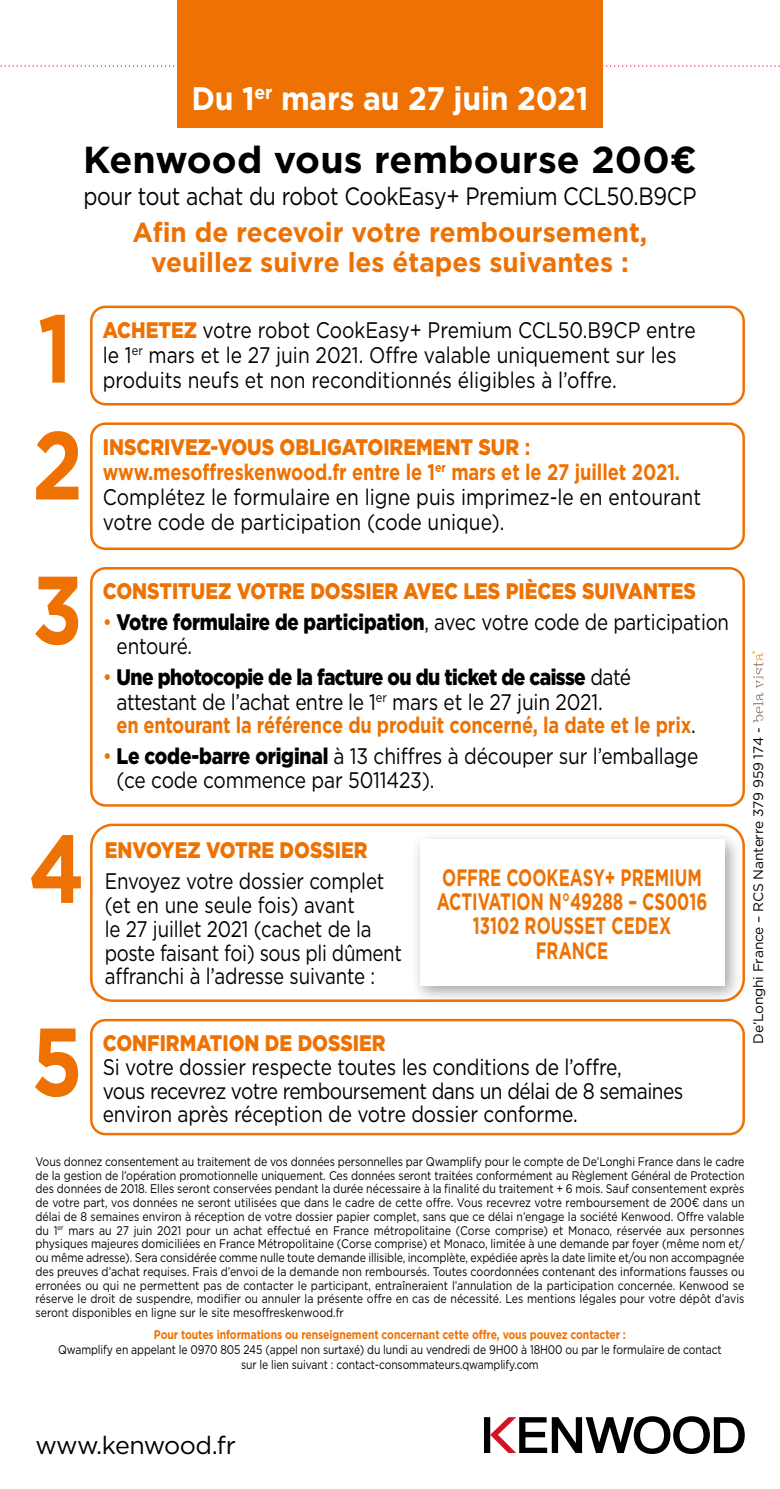
<style>
.page{position:relative;width:780px;height:1489px;background:#fff}
.page>*{position:absolute;margin:0;border:0;box-sizing:border-box;transform-origin:0 0}
.t1{font:700 96.25px "Gotham";color:#ee7203;scale:.85 1}
.t2{font:700 37.5px "Gotham";letter-spacing:.005em;color:#000}
.t3{font:700 32.5px "Gotham";letter-spacing:-.01em;color:#fff;scale:.93 1}
.t4{font:700 27.5px/30px "Gotham";color:#ee7203;text-align:center;scale:.95 1}
.t5{font:25px "Gotham";letter-spacing:-.015em;color:#000;scale:.85 1}
.t6{font:25px "Gotham";letter-spacing:-.015em;color:#000}
.t7{font:700 23.75px/24.2px "Gotham";color:#ee7203;text-align:center;scale:.7 1}
.t8{font:22.5px/25px "Gotham";letter-spacing:-.01em;color:#000;scale:.85 1}
.t9{font:22.5px/23.8px "Gotham";letter-spacing:-.01em;color:#000;scale:.83 1}
.t10{font:700 22.5px/24.5px "Gotham";letter-spacing:-.01em;color:#ee7203;scale:.81 1}
.t11{font:22.5px/23.8px "Gotham";letter-spacing:-.03em;color:#000;scale:.85 1}
.t12{font:900 22.5px "Gotham";color:#ee7203;scale:.85 1}
.t13{font:13.75px "Gotham";letter-spacing:-.015em;color:#000}
.t14{font:12.5px/13.8px "Gotham";letter-spacing:-.01em;color:#000;text-align:justify;scale:.85 1}
.t15{font:12.5px/15px "Gotham";letter-spacing:-.01em;color:#000;text-align:center;scale:.83 1}
.t16{font:700 12.5px "Gotham";letter-spacing:-.01em;color:#ee7203;scale:.83 1}
.s1{font-weight:900;color:#ee7203}
.s2{font-weight:700;color:#ee7203}
.s3{color:#ee7203}
.s4{font-weight:900}
.s5{font-weight:400}
.s6{font-weight:900;color:#000}
.s7{font-weight:400;color:#000}
</style>
<div class="page">
<svg style="left:0;top:65px;width:780px;height:2px"></svg>
<div style="left:177px;top:0;width:425px;height:128px;background:#ee7203"></div>
<div style="left:90px;top:305px;width:654px;height:100px;border:2px solid #ee7203;border-radius:14px"></div>
<div style="left:90px;top:1018px;width:654px;height:117px;border:2px solid #ee7203;border-radius:14px"></div>
<div style="left:90px;top:823px;width:654px;height:178px;border:2px solid #ee7203;border-radius:21px"></div>
<div style="left:410px;top:830px;width:333px;height:174px;background:#000;opacity:.35"></div>
<div style="left:419px;top:839px;width:305px;height:146px;background:#fff"></div>
<div style="left:90px;top:567px;width:654px;height:239px;border:2px solid #ee7203;border-radius:14px"></div>
<div style="left:90px;top:422px;width:654px;height:128px;border:2px solid #ee7203;border-radius:14px"></div>
<svg style="left:751px;top:650px;width:12px;height:72px"></svg>
<div style="left:484px;top:1416px;width:6px;height:36px;background:#000"></div>
<svg style="left:490px;top:1416px;width:254px;height:37px"></svg>
<h3 class="t3" style="left:191px;top:77px;width:428px">Du 1<sup>er</sup> mars au 27 juin 2021</h3>
<h1 class="t1" style="left:38px;top:285px;width:42px">1</h1>
<h2 class="t2" style="left:83px;top:134px;width:615px">Kenwood vous rembourse 200€</h2>
<h3 class="t5" style="left:83px;top:180px;width:722px">pour tout achat du robot CookEasy+ Premium CCL50.B9CP</h3>
<h3 class="t4" style="left:133px;top:217px;width:543px">Afin de recevoir votre remboursement, veuillez suivre les étapes suivantes :</h3>
<h3 class="t8" style="left:103px;top:317px;width:699px"><span class="s1">ACHETEZ</span> votre robot CookEasy+ Premium CCL50.B9CP entre le 1<sup>er</sup> mars et le 27 juin 2021. Offre valable uniquement sur les</h3>
<h3 class="t8" style="left:103px;top:367px;width:606px">produits neufs et non reconditionnés éligibles à l’offre.</h3>
<h1 class="t1" style="left:32px;top:401px;width:61px">2</h1>
<h3 class="t8" style="left:103px;top:433px;width:705px"><span class="s1">INSCRIVEZ-VOUS OBLIGATOIREMENT SUR</span> <span class="s2">: www.mesoffreskenwood.fr entre le 1</span><sup>er</sup> <span class="s2">mars et le 27 juillet 2021.<br></span>Complétez le formulaire en ligne puis imprimez-le en entourant votre code de participation (code unique).</h3>
<h1 class="t1" style="left:32px;top:546px;width:61px">3</h1>
<h1 class="t1" style="left:29px;top:805px;width:68px">4</h1>
<h1 class="t1" style="left:31px;top:997px;width:62px">5</h1>
<h3 class="t12" style="left:103px;top:575px;width:699px">CONSTITUEZ VOTRE DOSSIER AVEC LES PIÈCES SUIVANTES</h3>
<h3 class="t9" style="left:117px;top:609px;width:739px;text-indent:-14px"><span class="s3">•</span> <span class="s4">Votre formulaire de participation</span>, avec votre code de participation entouré.</h3>
<h3 class="t10" style="left:117px;top:664px;width:716px;text-indent:-14px"><span class="s5">•</span> <span class="s6">Une photocopie de la facture ou du ticket de caisse</span> <span class="s7">daté attestant de l’achat entre le 1</span><sup>er</sup> <span class="s7">mars et le 27 juin 2021.<br></span>en entourant la référence du produit concerné, la date et le prix<span class="s7">.</span></h3>
<h3 class="t8" style="left:117px;top:744px;width:686px;line-height:23.8px;text-indent:-14px"><span class="s3">•</span> <span class="s4">Le code-barre original</span> à 13 chiffres à découper sur l’emballage (ce code commence par 5011423).</h3>
<h3 class="t12" style="left:105px;top:834px;width:311px">ENVOYEZ VOTRE DOSSIER</h3>
<h3 class="t9" style="left:105px;top:868px;width:359px">Envoyez votre dossier complet (et en une seule fois) avant<br>le 27 juillet 2021 (cachet de la poste faisant foi) sous pli dûment affranchi à l’adresse suivante :</h3>
<h3 class="t7" style="left:436px;top:865px;width:388px">OFFRE COOKEASY+ PREMIUM<br>ACTIVATION N°49288 – CS0016<br>13102 ROUSSET CEDEX<br>FRANCE</h3>
<h3 class="t12" style="left:103px;top:1027px;width:334px">CONFIRMATION DE DOSSIER</h3>
<h3 class="t11" style="left:103px;top:1054px;width:684px">Si votre dossier respecte toutes les conditions de l’offre,<br>vous recevrez votre remboursement dans un délai de 8 semaines</h3>
<h3 class="t8" style="left:103px;top:1101px;width:560px">environ après réception de votre dossier conforme.</h3>
<p class="t13" style="left:749px;top:1043px;width:318px;rotate:-90deg">De’Longhi France – RCS Nanterre 379 959 174 -</p>
<p class="t14" style="left:35px;top:1154px;width:835px">Vous donnez consentement au traitement de vos données personnelles par Qwamplify pour le compte de De’Longhi France dans le cadre de la gestion de l’opération promotionnelle uniquement. Ces données seront traitées conformément au Règlement Général de Protection des données de 2018. Elles seront conservées pendant la durée nécessaire à la finalité du traitement + 6 mois. Sauf consentement exprès de votre part, vos données ne seront utilisées que dans le cadre de cette offre. Vous recevrez votre remboursement de 200€ dans un délai de 8 semaines environ à réception de votre dossier papier complet, sans que ce délai n’engage la société Kenwood. Offre valable du 1<sup>er</sup> mars au 27 juin 2021 pour un achat effectué en France métropolitaine (Corse comprise) et Monaco, réservée aux personnes physiques majeures domiciliées en France Métropolitaine (Corse comprise) et Monaco, limitée à une demande par foyer (même nom et/ ou même adresse). Sera considérée comme nulle toute demande illisible, incomplète, expédiée après la date limite et/ou non accompagnée des preuves d’achat requises. Frais d’envoi de la demande non remboursés. Toutes coordonnées contenant des informations fausses ou erronées ou qui ne permettent pas de contacter le participant, entraîneraient l’annulation de la participation concernée. Kenwood se réserve le droit de suspendre, modifier ou annuler la présente offre en cas de nécessité. Les mentions légales pour votre dépôt d’avis seront disponibles en ligne sur le site mesoffreskenwood.fr</p>
<p class="t16" style="left:154px;top:1326px;width:570px">Pour toutes informations ou renseignement concernant cette offre, vous pouvez contacter :</p>
<p class="t15" style="left:58px;top:1341px;width:801px">Qwamplify en appelant le 0970 805 245 (appel non surtaxé) du lundi au vendredi de 9H00 à 18H00 ou par le formulaire de contact sur le lien suivant : contact-consommateurs.qwamplify.com</p>
<h3 class="t6" style="left:35px;top:1429px;width:202px">www.kenwood.fr</h3>
</div>
